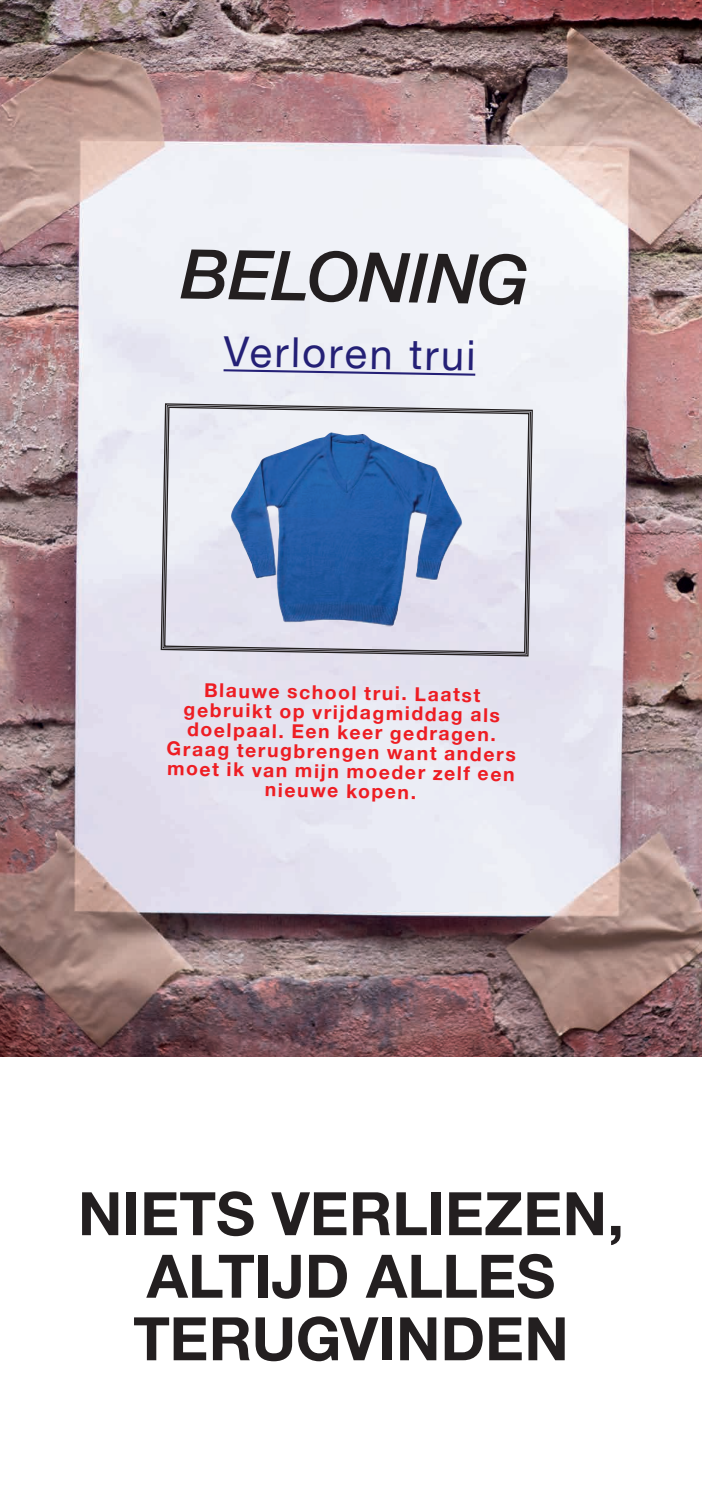
<style>
.page{position:relative;width:702px;height:1489px;background:#fff}
.page>*{position:absolute;margin:0;border:0;box-sizing:border-box;transform-origin:0 0}
.t1{font:italic 500 68.75px "Helvetica Neue LTW1 G";color:#231f20}
.t2{font:700 60px/62.5px "Helvetica Neue LTW1 G";color:#231f20;text-align:center}
.t3{font:41.5px "Helvetica Neue LTW1 G";color:#242076}
.t4{font:700 19.25px/19.8px "Helvetica Neue LTW1 G";color:#ee1d23;text-align:center}
</style>
<div class="page">
<img style="left:0;top:0;width:702px;height:1056px">
<svg style="left:160px;top:259px;width:373px;height:398px"></svg>
<svg style="left:163px;top:406px;width:367px;height:247px;background:#9eb0ce"></svg>
<p class="t1" style="left:181px;top:233px;width:350px;rotate:1deg">BELONING</p>
<p class="t3" style="left:224px;top:326px;width:253px;rotate:1deg">Verloren trui</p>
<p class="t4" style="left:168px;top:679px;width:350px;rotate:1deg">Blauwe school trui. Laatst gebruikt op vrijdagmiddag als doelpaal. Een keer gedragen.<br>Graag terugbrengen want anders moet ik van mijn moeder zelf een nieuwe kopen.</p>
<p class="t2" style="left:78px;top:1182px;width:547px">NIETS VERLIEZEN,<br>ALTIJD ALLES<br>TERUGVINDEN</p>
</div>
